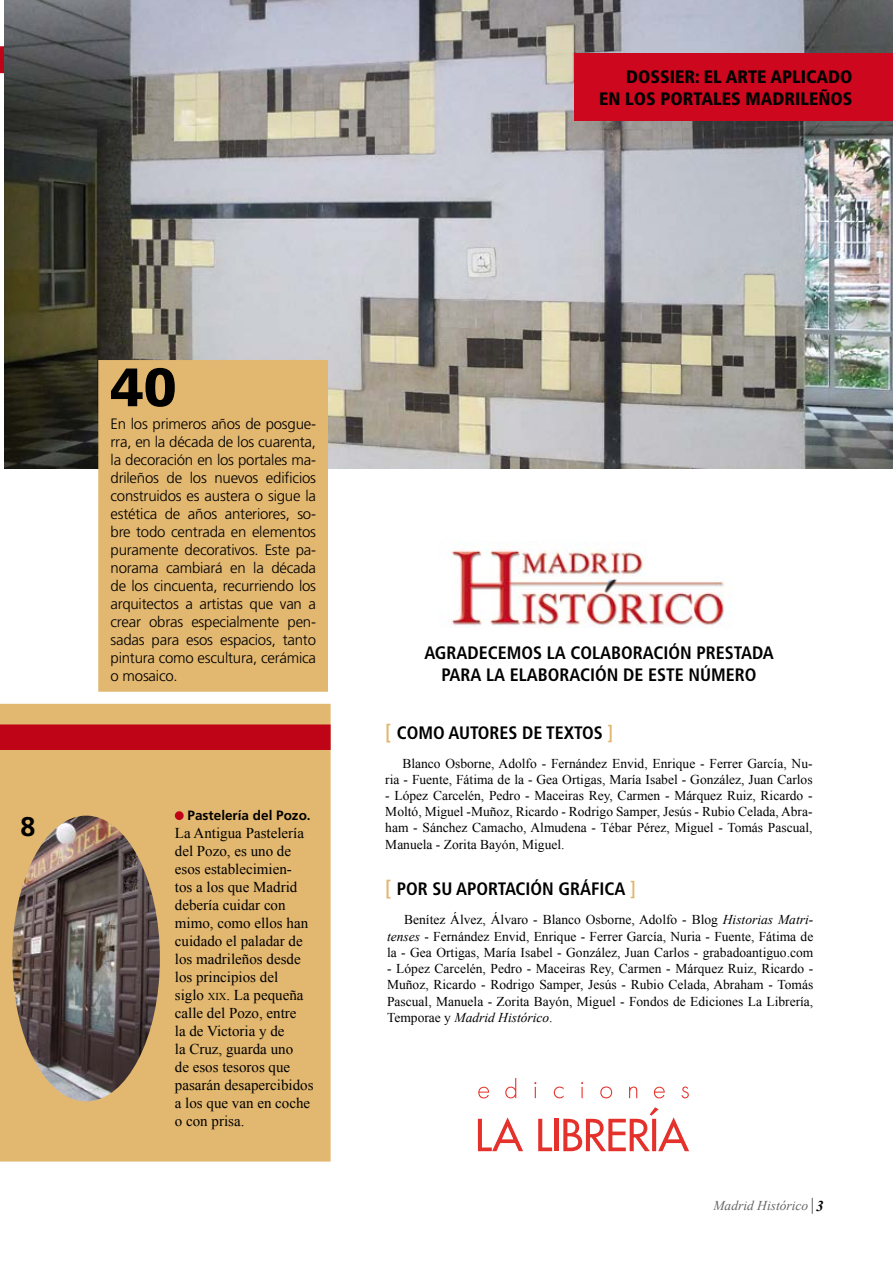
<style>
.page{position:relative;width:893px;height:1263px;background:#fff}
.page>*{position:absolute;margin:0;border:0;box-sizing:border-box;transform-origin:0 0}
.t1{font:900 54px "Frutiger LT Std";color:#000}
.t2{font:700 27px "Frutiger LT Std";color:#000}
.t3{font:700 condensed 18px/21.6px "Frutiger LT Std";color:#000;text-align:center}
.t4{font:900 condensed 18px/21.6px "Frutiger LT Std";color:#000;text-align:right}
.t5{font:300 15px/18px "Frutiger LT Std";letter-spacing:-.015em;color:#000;text-align:justify}
.t6{font:15px/18px "Times New Roman";color:#000}
.t7{font:13.5px/16.2px "Times New Roman";color:#000;text-align:justify}
.t8{font:700 13.5px "Frutiger LT Std";color:#000}
.t9{font:italic 13.5px "Times New Roman";color:#646567}
.s1{font-size:10.5px}
.s2{font-size:21px;color:#e2b76f}
.s3{font-size:19.5px;color:#e2b76f}
.s4{font-style:italic}
.s5{font-weight:700;font-size:15px;color:#000}
</style>
<div class="page">
<div style="left:0;top:704px;width:331px;height:457px;background:#e2b76f"></div>
<svg style="left:812px;top:1198px;width:1px;height:16px"></svg>
<svg style="left:478px;top:1117px;width:45px;height:34px"></svg>
<svg style="left:538px;top:1119px;width:14px;height:32px"></svg>
<hr style="left:554px;top:1119px;width:4px;height:32px;background:#e4312b">
<svg style="left:563px;top:1107px;width:126px;height:44px"></svg>
<svg style="left:478px;top:1087px;width:11px;height:11px"></svg>
<svg style="left:505px;top:1078px;width:11px;height:20px"></svg>
<svg style="left:534px;top:1082px;width:2px;height:16px"></svg>
<svg style="left:554px;top:1086px;width:10px;height:12px"></svg>
<svg style="left:581px;top:1082px;width:2px;height:16px"></svg>
<svg style="left:600px;top:1086px;width:13px;height:12px"></svg>
<svg style="left:629px;top:1086px;width:8px;height:12px"></svg>
<svg style="left:654px;top:1087px;width:11px;height:11px"></svg>
<svg style="left:681px;top:1086px;width:8px;height:12px"></svg>
<img style="left:440px;top:541px;width:285px;height:87px">
<div style="left:0;top:724px;width:331px;height:26px;background:#c00418"></div>
<img style="left:4px;top:0;width:889px;height:469px">
<img style="left:12px;top:816px;width:148px;height:285px">
<div style="left:98px;top:360px;width:230px;height:332px;background:#e2b76f;border:2px solid #e2b76f"></div>
<div style="left:176px;top:812px;width:7px;height:7px;background:#c00418;border-radius:50%"></div>
<div style="left:175px;top:811px;width:9px;height:9px;border:2px solid #c00418;border-radius:50%"></div>
<div style="left:574px;top:54px;width:319px;height:67px;background:#cd071e"></div>
<h3 class="t4" style="left:599px;top:66px;width:255px">DOSSIER: EL ARTE APLICADO<br>EN LOS PORTALES MADRILEÑOS</h3>
<h2 class="t2" style="left:20px;top:811px;width:17px">8</h2>
<h1 class="t1" style="left:111px;top:355px;width:68px">40</h1>
<p class="t5" style="left:111px;top:415px;width:207px">En los primeros años de posgue&shy;rra, en la década de los cuarenta, la decoración en los portales ma&shy;drileños de los nuevos edificios construidos es austera o sigue la estética de años anteriores, so&shy;bre todo centrada en elementos puramente decorativos. Este pa&shy;norama cambiará en la década de los cincuenta, recurriendo los arquitectos a artistas que van a crear obras especialmente pen&shy;sadas para esos espacios, tanto pintura como escultura, cerámica o mosaico.</p>
<p class="t8" style="left:188px;top:807px;width:125px">Pastelería del Pozo.</p>
<p class="t6" style="left:175px;top:824px;width:140px">La Antigua Pastelería del Pozo, es uno de esos establecimien-<br>tos a los que Madrid debería cuidar con mimo, como ellos han cuidado el paladar de los madrileños desde los principios del<br>siglo <span class="s1">xix</span>. La pequeña calle del Pozo, entre<br>la de Victoria y de<br>la Cruz, guarda uno<br>de esos tesoros que pasarán desapercibidos a los que van en coche o con prisa.</p>
<h3 class="t3" style="left:424px;top:642px;width:351px">AGRADECEMOS LA COLABORACIÓN PRESTADA<br>PARA LA ELABORACIÓN DE ESTE NÚMERO</h3>
<h3 class="t3" style="left:385px;top:722px;width:230px"><span class="s2">[</span> COMO AUTORES DE TEXTOS <span class="s3">]</span></h3>
<p class="t7" style="left:385px;top:755px;width:429px;text-align:right">Blanco Osborne, Adolfo - Fernández Envid, Enrique - Ferrer García, Nu&shy;ria - Fuente, Fátima de la - Gea Ortigas, María Isabel - González, Juan Carlos</p>
<p class="t7" style="left:385px;top:787px;width:429px">- López Carcelén, Pedro - Maceiras Rey, Carmen - Márquez Ruiz, Ricardo - Moltó, Miguel -Muñoz, Ricardo - Rodrigo Samper, Jesús - Rubio Celada, Abra&shy;ham - Sánchez Camacho, Almudena - Tébar Pérez, Miguel - Tomás Pascual, Manuela - Zorita Bayón, Miguel.</p>
<h3 class="t3" style="left:385px;top:878px;width:252px"><span class="s2">[</span> POR SU APORTACIÓN GRÁFICA <span class="s3">]</span></h3>
<p class="t7" style="left:387px;top:912px;width:428px;text-indent:17px">Benítez Álvez, Álvaro - Blanco Osborne, Adolfo - Blog <span class="s4">Historias Matri&shy;tenses</span> - Fernández Envid, Enrique - Ferrer García, Nuria - Fuente, Fátima de la - Gea Ortigas, María Isabel - González, Juan Carlos - grabadoantiguo.com</p>
<p class="t7" style="left:387px;top:960px;width:428px">- López Carcelén, Pedro - Maceiras Rey, Carmen - Márquez Ruiz, Ricardo - Muñoz, Ricardo - Rodrigo Samper, Jesús - Rubio Celada, Abraham - Tomás Pascual, Manuela - Zorita Bayón, Miguel - Fondos de Ediciones La Librería, Temporae y <span class="s4">Madrid Histórico</span>.</p>
<p class="t9" style="left:713px;top:1196px;width:112px">Madrid Histórico <span class="s5">3</span></p>
</div>
